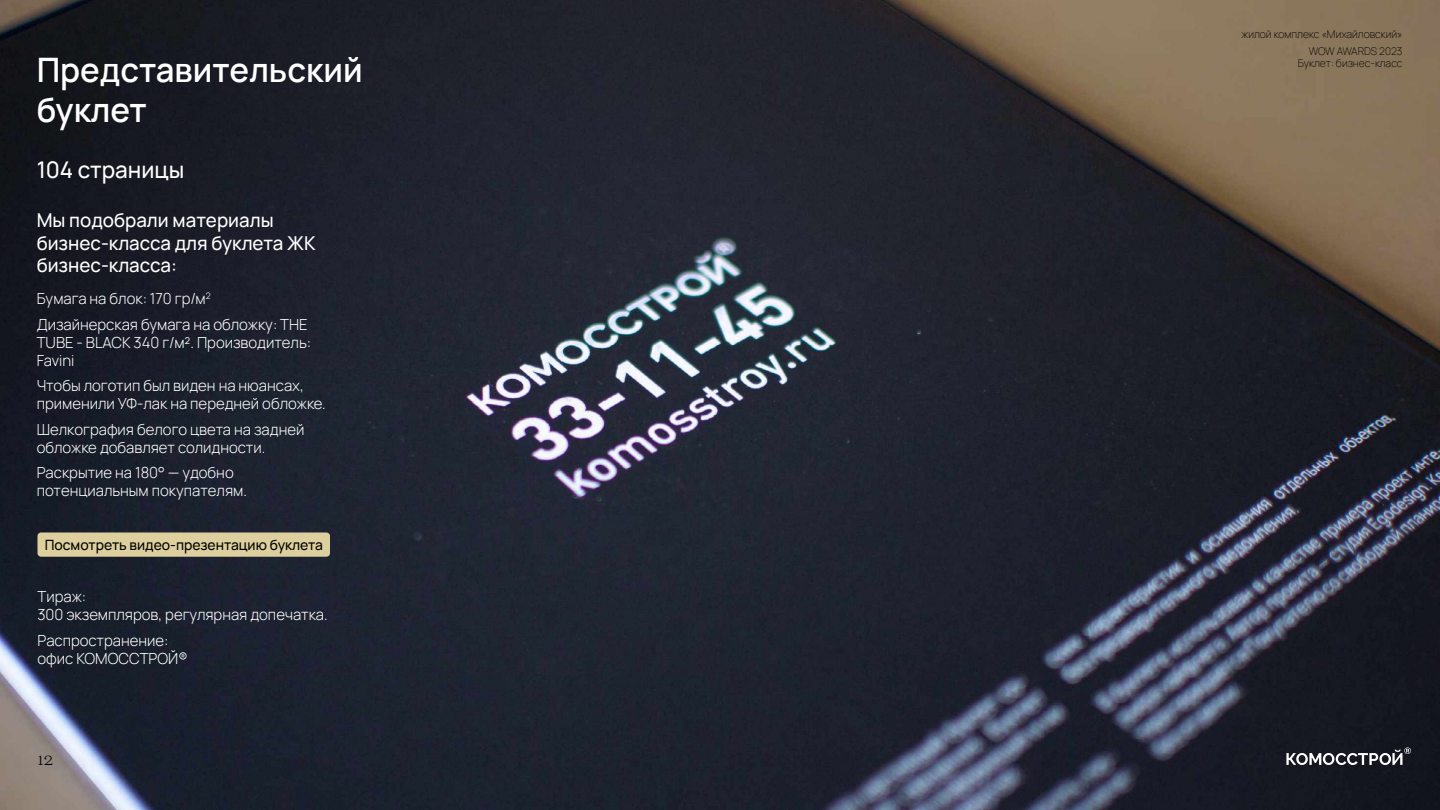
<style>
.page{position:relative;width:1440px;height:810px;background:#fff}
.page>*{position:absolute;margin:0;border:0;box-sizing:border-box;transform-origin:0 0}
.t1{font:600 33px/39.6px "Manrope";color:#fff}
.t2{font:500 22.5px "Manrope";color:#fff}
.t3{font:300 20.25px "Wremena";color:#000}
.t4{font:500 18.75px/22.5px "Manrope";color:#fff}
.t5{font:300 15px/18px "Manrope";color:#fff}
.t6{font:500 13.88px "Manrope";color:#000}
.t7{font:200 10.5px/17.1px "Manrope";color:#000;text-align:right}
</style>
<div class="page">
<img style="left:0;top:0;width:1440px;height:810px">
<div style="left:37px;top:532px;width:293px;height:25px;background:#ded09e;border-radius:4px"></div>
<svg style="left:1286px;top:748px;width:125px;height:17px"></svg>
<h1 class="t1" style="left:37px;top:48px;width:327px">Представительский буклет</h1>
<h2 class="t2" style="left:37px;top:153px;width:149px">104 страницы</h2>
<p class="t4" style="left:37px;top:208px;width:280px">Мы подобрали материалы бизнес-класса для буклета ЖК бизнес-класса:</p>
<p class="t5" style="left:37px;top:285px;width:273px;line-height:25.5px">Бумага на блок: 170 гр/м<sup>2<br></sup>Дизайнерская бумага на обложку: THE</p>
<p class="t5" style="left:37px;top:332px;width:276px">TUBE - BLACK 340 г/м². Производитель:<br>Favini</p>
<p class="t5" style="left:37px;top:376px;width:291px">Чтобы логотип был виден на нюансах, применили УФ-лак на передней обложке.</p>
<p class="t5" style="left:37px;top:419px;width:269px">Шелкография белого цвета на задней обложке добавляет солидности.</p>
<p class="t5" style="left:37px;top:463px;width:212px">Раскрытие на 180° — удобно потенциальным покупателям.</p>
<p class="t6" style="left:45px;top:534px;width:280px">Посмотреть видео-презентацию буклета</p>
<p class="t5" style="left:38px;top:587px;width:292px">Тираж:<br>300 экземпляров, регулярная допечатка.</p>
<p class="t5" style="left:38px;top:631px;width:152px">Распространение: офис КОМОССТРОЙ®</p>
<h3 class="t3" style="left:38px;top:747px;width:17px">12</h3>
<p class="t7" style="left:1241px;top:25px;width:163px">жилой комплекс «Михайловский»<br>WOW AWARDS 2023</p>
<p class="t7" style="left:1298px;top:54px;width:106px">Буклет: бизнес-класс</p>
</div>
